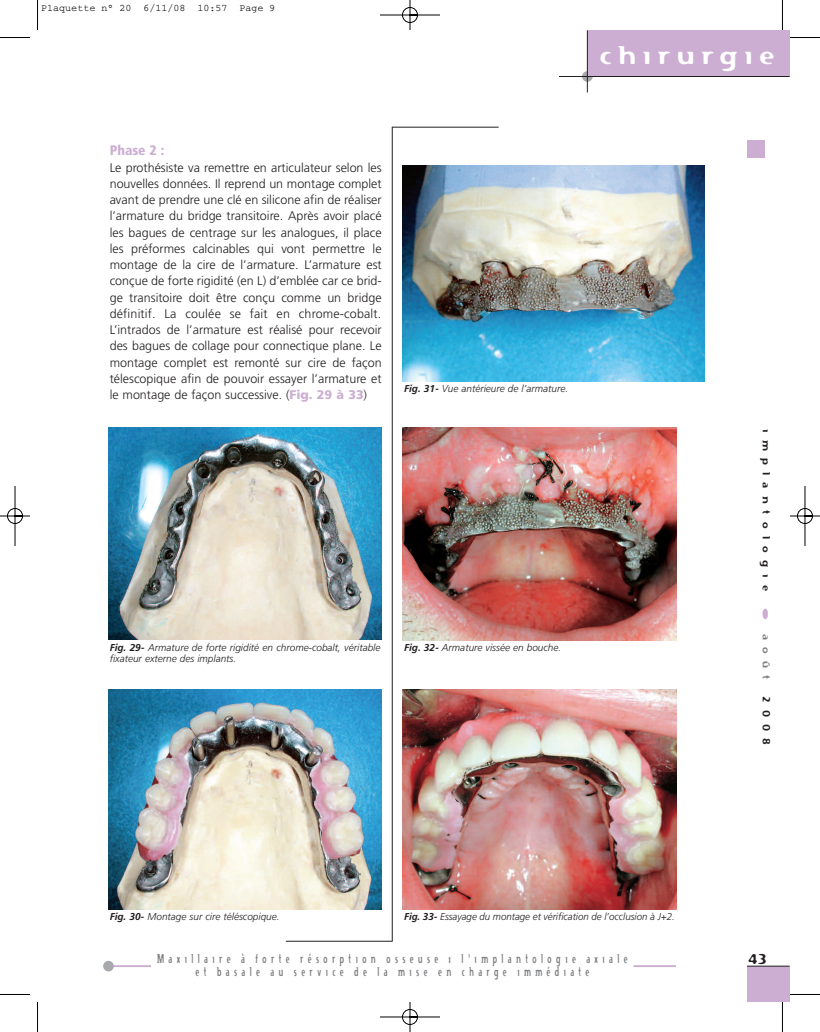
<style>
.page{position:relative;width:820px;height:1032px;background:#fff}
.page>*{position:absolute;margin:0;border:0;box-sizing:border-box;transform-origin:0 0}
.t1{font:25px "Flexure";letter-spacing:.25em;color:#fff}
.t2{font:900 condensed 13.75px "Frutiger";color:#ccaed2}
.t3{font:13.75px "Flexure";color:#231f20}
.t4{font:300 12.5px/16.2px "Frutiger";color:#231f20;text-align:justify}
.t5{font:12.5px/12.5px "Flexure";letter-spacing:.715em;color:#808285;text-align:center;scale:.5 1}
.t6{font:italic 300 10px/11.2px "Frutiger";color:#231f20}
.t7{font:10px "Courier";color:#000}
.t8{font:10px "Flexure";letter-spacing:.715em;color:#231f20}
.t9{font:10px "Flexure";color:#808285}
.s1{font-weight:900;color:#ccaed2}
.s2{font-weight:700}
.s3{color:#ccaed2}
</style>
<div class="page">
<img style="left:0;top:0;width:819px;height:1032px">
<p class="t7" style="left:41px;top:5px;width:236px">Plaquette n° 20 6/11/08 10:57 Page 9</p>
<p class="t2" style="left:110px;top:145px;width:56px">Phase 2 :</p>
<p class="t4" style="left:110px;top:160px;width:273px">Le prothésiste va remettre en articulateur selon les nouvelles données. Il reprend un montage complet avant de prendre une clé en silicone afin de réaliser l’armature du bridge transitoire. Après avoir placé les bagues de centrage sur les analogues, il place les préformes calcinables qui vont permettre le montage de la cire de l’armature. L’armature est conçue de forte rigidité (en L) d’emblée car ce brid&shy;ge transitoire doit être conçu comme un bridge définitif. La coulée se fait en chrome-cobalt.<br>L’intrados de l’armature est réalisé pour recevoir des bagues de collage pour connectique plane. Le montage complet est remonté sur cire de façon télescopique afin de pouvoir essayer l’armature et le montage de façon successive. (<span class="s1">Fig. 29 à 33</span>)</p>
<p class="t6" style="left:404px;top:383px;width:165px"><span class="s2">Fig. 31-</span> Vue antérieure de l’armature.</p>
<p class="t6" style="left:110px;top:642px;width:272px"><span class="s2">Fig. 29-</span> Armature de forte rigidité en chrome-cobalt, véritable fixateur externe des implants.</p>
<p class="t6" style="left:404px;top:642px;width:158px"><span class="s2">Fig. 32-</span> Armature vissée en bouche.</p>
<h1 class="t1" style="left:599px;top:41px;width:176px">chirurgie</h1>
<p class="t8" style="left:771px;top:429px;width:163px;rotate:90deg">implantologie</p>
<p class="t9" style="left:771px;top:608px;width:73px;rotate:90deg"><span class="s3">●</span> août</p>
<p class="t8" style="left:771px;top:696px;width:50px;rotate:90deg">2008</p>
<p class="t6" style="left:110px;top:911px;width:171px"><span class="s2">Fig. 30-</span> Montage sur cire téléscopique.</p>
<p class="t6" style="left:404px;top:911px;width:272px"><span class="s2">Fig. 33-</span> Essayage du montage et vérification de l’occlusion à J+2.</p>
<p class="t5" style="left:157px;top:952px;width:941px">Maxillaire à forte résorption osseuse : l’implantologie axiale et basale au service de la mise en charge immédiate</p>
<p class="t3" style="left:747px;top:951px;width:20px">43</p>
</div>
